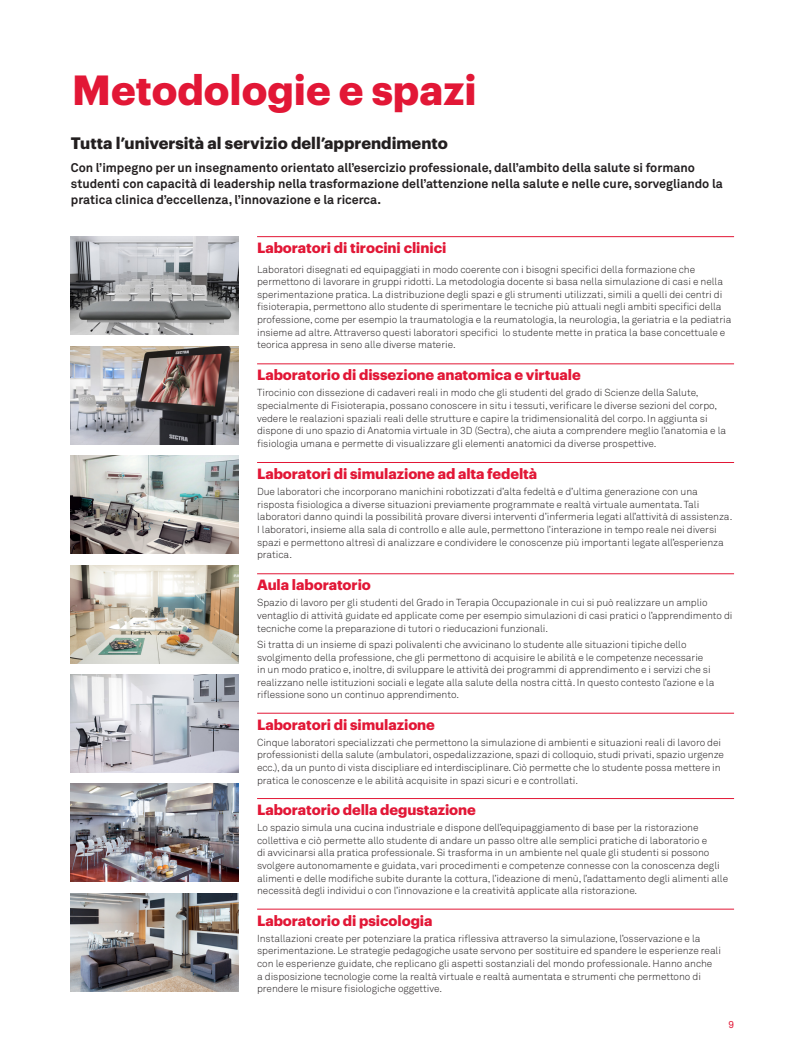
<style>
.page{position:relative;width:805px;height:1063px;background:#fff}
.page>*{position:absolute;margin:0;border:0;box-sizing:border-box;transform-origin:0 0}
.t1{font:700 41.25px "Graphik";color:#e21736}
.t2{font:700 16.25px "Graphik";color:#231f20}
.t3{font:700 14.5px "Graphik";letter-spacing:-.005em;color:#e21736}
.t4{font:700 12.5px/16.2px "Akkurat";color:#231f20}
.t5{font:300 10.12px/12.6px "Akkurat";letter-spacing:-.005em;color:#231f20}
.t6{font:10px "Akkurat";color:#e21736}
</style>
<div class="page">
<hr style="left:257px;top:236px;width:476px;height:1px;background:#e21736">
<hr style="left:257px;top:364px;width:476px;height:1px;background:#e21736">
<hr style="left:257px;top:462px;width:476px;height:1px;background:#e21736">
<hr style="left:257px;top:573px;width:476px;height:1px;background:#e21736">
<hr style="left:257px;top:713px;width:476px;height:1px;background:#e21736">
<hr style="left:257px;top:798px;width:476px;height:1px;background:#e21736">
<hr style="left:257px;top:909px;width:476px;height:1px;background:#e21736">
<img style="left:71px;top:346px;width:167px;height:98px">
<img style="left:71px;top:237px;width:167px;height:98px">
<img style="left:71px;top:456px;width:167px;height:98px">
<img style="left:71px;top:565px;width:167px;height:98px">
<img style="left:71px;top:675px;width:167px;height:98px">
<img style="left:71px;top:784px;width:167px;height:98px">
<img style="left:71px;top:893px;width:167px;height:98px">
<p class="t1" style="left:72px;top:58px;width:405px">Metodologie e spazi</p>
<p class="t2" style="left:71px;top:130px;width:378px">Tutta l’università al servizio dell’apprendimento</p>
<p class="t4" style="left:71px;top:159px;width:653px">Con l’impegno per un insegnamento orientato all’esercizio professionale, dall’ambito della salute si formano studenti con capacità di leadership nella trasformazione dell’attenzione nella salute e nelle cure, sorvegliando la pratica clinica d’eccellenza, l’innovazione e la ricerca.</p>
<p class="t3" style="left:257px;top:237px;width:191px">Laboratori di tirocini clinici</p>
<p class="t5" style="left:257px;top:263px;width:475px">Laboratori disegnati ed equipaggiati in modo coerente con i bisogni specifici della formazione che permettono di lavorare in gruppi ridotti. La metodologia docente si basa nella simulazione di casi e nella sperimentazione pratica. La distribuzione degli spazi e gli strumenti utilizzati, simili a quelli dei centri di fisioterapia, permettono allo studente di sperimentare le tecniche più attuali negli ambiti specifici della professione, come per esempio la traumatologia e la reumatologia, la neurologia, la geriatria e la pediatria insieme ad altre. Attraverso questi laboratori specifici lo studente mette in pratica la base concettuale e teorica appresa in seno alle diverse materie.</p>
<p class="t3" style="left:257px;top:364px;width:325px">Laboratorio di dissezione anatomica e virtuale</p>
<p class="t5" style="left:257px;top:386px;width:470px">Tirocinio con dissezione di cadaveri reali in modo che gli studenti del grado di Scienze della Salute, specialmente di Fisioterapia, possano conoscere in situ i tessuti, verificare le diverse sezioni del corpo, vedere le realazioni spaziali reali delle strutture e capire la tridimensionalità del corpo. In aggiunta si dispone di uno spazio di Anatomia virtuale in 3D (Sectra), che aiuta a comprendere meglio l’anatomia e la fisiologia umana e permette di visualizzare gli elementi anatomici da diverse prospettive.</p>
<p class="t3" style="left:257px;top:462px;width:281px">Laboratori di simulazione ad alta fedeltà</p>
<p class="t5" style="left:257px;top:485px;width:476px">Due laboratori che incorporano manichini robotizzati d’alta fedeltà e d’ultima generazione con una risposta fisiologica a diverse situazioni previamente programmate e realtà virtuale aumentata. Tali laboratori danno quindi la possibilità provare diversi interventi d’infermeria legati all’attività di assistenza.<br>I laboratori, insieme alla sala di controllo e alle aule, permettono l’interazione in tempo reale nei diversi spazi e permettono altresì di analizzare e condividere le conoscenze più importanti legate all’esperienza pratica.</p>
<p class="t3" style="left:257px;top:574px;width:115px">Aula laboratorio</p>
<p class="t5" style="left:257px;top:596px;width:477px">Spazio di lavoro per gli studenti del Grado in Terapia Occupazionale in cui si può realizzare un amplio ventaglio di attività guidate ed applicate come per esempio simulazioni di casi pratici o l’apprendimento di tecniche come la preparazione di tutori o rieducazioni funzionali.</p>
<p class="t5" style="left:257px;top:638px;width:458px">Si tratta di un insieme di spazi polivalenti che avvicinano lo studente alle situazioni tipiche dello svolgimento della professione, che gli permettono di acquisire le abilità e le competenze necessarie in un modo pratico e, inoltre, di sviluppare le attività dei programmi di apprendimento e i servizi che si realizzano nelle istituzioni sociali e legate alla salute della nostra città. In questo contesto l’azione e la riflessione sono un continuo apprendimento.</p>
<p class="t3" style="left:257px;top:713px;width:179px">Laboratori di simulazione</p>
<p class="t5" style="left:257px;top:736px;width:468px">Cinque laboratori specializzati che permettono la simulazione di ambienti e situazioni reali di lavoro dei professionisti della salute (ambulatori, ospedalizzazione, spazi di colloquio, studi privati, spazio urgenze ecc.), da un punto di vista discipliare ed interdisciplinare. Ciò permette che lo studente possa mettere in pratica le conoscenze e le abilità acquisite in spazi sicuri e e controllati.</p>
<p class="t3" style="left:257px;top:798px;width:220px">Laboratorio della degustazione</p>
<p class="t5" style="left:257px;top:821px;width:472px">Lo spazio simula una cucina industriale e dispone dell’equipaggiamento di base per la ristorazione collettiva e ciò permette allo studente di andare un passo oltre alle semplici pratiche di laboratorio e<br>di avvicinarsi alla pratica professionale. Si trasforma in un ambiente nel quale gli studenti si possono svolgere autonomamente e guidata, vari procedimenti e competenze connesse con la conoscenza degli alimenti e delle modifiche subite durante la cottura, l’ideazione di menù, l’adattamento degli alimenti alle necessità degli individui o con l’innovazione e la creatività applicate alla ristorazione.</p>
<p class="t3" style="left:257px;top:909px;width:177px">Laboratorio di psicologia</p>
<p class="t5" style="left:257px;top:932px;width:465px">Installazioni create per potenziare la pratica riflessiva attraverso la simulazione, l’osservazione e la sperimentazione. Le strategie pedagogiche usate servono per sostituire ed spandere le esperienze reali con le esperienze guidate, che replicano gli aspetti sostanziali del mondo professionale. Hanno anche<br>a disposizione tecnologie come la realtà virtuale e realtà aumentata e strumenti che permettono di prendere le misure fisiologiche oggettive.</p>
<p class="t6" style="left:728px;top:1019px;width:7px">9</p>
</div>
